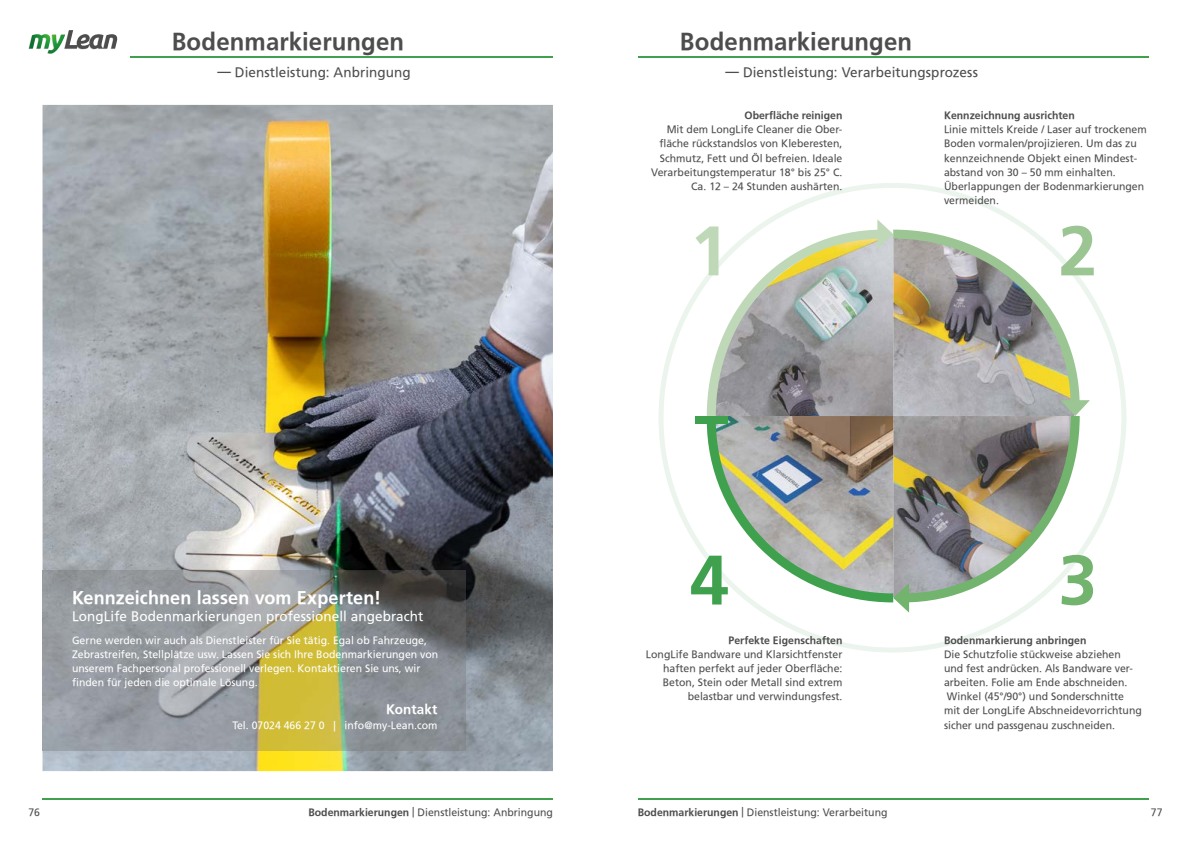
<style>
.page{position:relative;width:1191px;height:842px;background:#fff}
.page>*{position:absolute;margin:0;border:0;box-sizing:border-box;transform-origin:0 0}
.t1{font:700 70px "Frutiger";color:#bfd9b8}
.t2{font:700 70px "Frutiger";color:#9bc593}
.t3{font:700 70px "Frutiger";color:#3fa14d}
.t4{font:700 70px "Frutiger";color:#72b36e}
.t5{font:700 24px "Frutiger";letter-spacing:.005em;color:#4e4d4d}
.t6{font:700 18px "Frutiger";letter-spacing:.005em;color:#fff}
.t7{font:13.5px "Frutiger";letter-spacing:.005em;color:#4e4d4d}
.t8{font:13.5px "Frutiger";color:#fff}
.t9{font:700 13.5px "Frutiger";letter-spacing:.005em;color:#fff}
.t10{font:10.5px/14.2px "Frutiger";color:#4e4d4d}
.t11{font:10.5px/14.2px "Frutiger";color:#fff}
.t12{font:700 10.5px "Frutiger";color:#4e4d4d}
.s1{font-weight:700}
</style>
<div class="page">
<hr style="left:43px;top:799px;width:510px;height:1px;background:#3fa14d">
<hr style="left:130px;top:57px;width:423px;height:1px;background:#3fa14d">
<hr style="left:638px;top:57px;width:510px;height:1px;background:#3fa14d">
<hr style="left:638px;top:799px;width:510px;height:1px;background:#3fa14d">
<svg style="left:28px;top:30px;width:90px;height:20px"></svg>
<img style="left:29px;top:34px;width:36px;height:20px">
<img style="left:43px;top:105px;width:510px;height:666px">
<img style="left:43px;top:570px;width:422px;height:180px">
<svg style="left:659px;top:183px;width:467px;height:469px"></svg>
<div style="left:695px;top:416px;width:32px;height:7px;background:#3fa14d"></div>
<img style="left:707px;top:219px;width:383px;height:394px">
<h2 class="t5" style="left:172px;top:28px;width:234px">Bodenmarkierungen</h2>
<p class="t7" style="left:217px;top:64px;width:195px"><span class="s1">—</span> Dienstleistung: Anbringung</p>
<h3 class="t6" style="left:72px;top:587px;width:310px">Kennzeichnen lassen vom Experten!</h3>
<p class="t8" style="left:72px;top:608px;width:353px">LongLife Bodenmarkierungen professionell angebracht</p>
<p class="t11" style="left:72px;top:633px;width:368px">Gerne werden wir auch als Dienstleister für Sie tätig. Egal ob Fahrzeuge, Zebrastreifen, Stellplätze usw. Lassen Sie sich Ihre Bodenmarkierungen von unserem Fachpersonal professionell verlegen. Kontaktieren Sie uns, wir finden für jeden die optimale Lösung.</p>
<p class="t9" style="left:386px;top:702px;width:53px">Kontakt</p>
<p class="t11" style="left:232px;top:718px;width:207px">Tel. 07024 466 27 0 | info@my-Lean.com</p>
<h2 class="t5" style="left:680px;top:28px;width:234px">Bodenmarkierungen</h2>
<p class="t7" style="left:725px;top:64px;width:254px"><span class="s1">—</span> Dienstleistung: Verarbeitungsprozess</p>
<p class="t12" style="left:744px;top:109px;width:99px">Oberfläche reinigen</p>
<p class="t10" style="left:651px;top:123px;width:193px;text-align:right">Mit dem LongLife Cleaner die Ober&shy;fläche rückstandslos von Kleberesten, Schmutz, Fett und Öl befreien. Ideale Verarbeitungstemperatur 18° bis 25° C.<br>Ca. 12 – 24 Stunden aushärten.</p>
<p class="t12" style="left:944px;top:109px;width:132px">Kennzeichnung ausrichten</p>
<p class="t10" style="left:944px;top:123px;width:204px">Linie mittels Kreide / Laser auf trockenem Boden vormalen/projizieren. Um das zu kennzeichnende Objekt einen Mindest&shy;abstand von 30 – 50 mm einhalten.<br>Überlappungen der Bodenmarkierungen vermeiden.</p>
<h1 class="t1" style="left:690px;top:210px;width:40px">1</h1>
<h1 class="t2" style="left:1058px;top:210px;width:40px">2</h1>
<h1 class="t3" style="left:690px;top:539px;width:40px">4</h1>
<h1 class="t4" style="left:1058px;top:539px;width:40px">3</h1>
<p class="t12" style="left:728px;top:634px;width:115px">Perfekte Eigenschaften</p>
<p class="t10" style="left:646px;top:647px;width:198px;text-align:right">LongLife Bandware und Klarsichtfenster haften perfekt auf jeder Oberfläche:<br>Beton, Stein oder Metall sind extrem belastbar und verwindungsfest.</p>
<p class="t12" style="left:944px;top:634px;width:144px">Bodenmarkierung anbringen</p>
<p class="t10" style="left:944px;top:647px;width:199px">Die Schutzfolie stückweise abziehen und fest andrücken. Als Bandware ver&shy;arbeiten. Folie am Ende abschneiden.<br>Winkel (45°/90°) und Sonderschnitte<br>mit der LongLife Abschneidevorrichtung sicher und passgenau zuschneiden.</p>
<p class="t10" style="left:28px;top:805px;width:13px">76</p>
<p class="t10" style="left:308px;top:805px;width:246px"><span class="s1">Bodenmarkierungen</span> | Dienstleistung: Anbringung</p>
<p class="t10" style="left:1151px;top:805px;width:13px">77</p>
<p class="t10" style="left:638px;top:805px;width:251px"><span class="s1">Bodenmarkierungen</span> | Dienstleistung: Verarbeitung</p>
</div>
